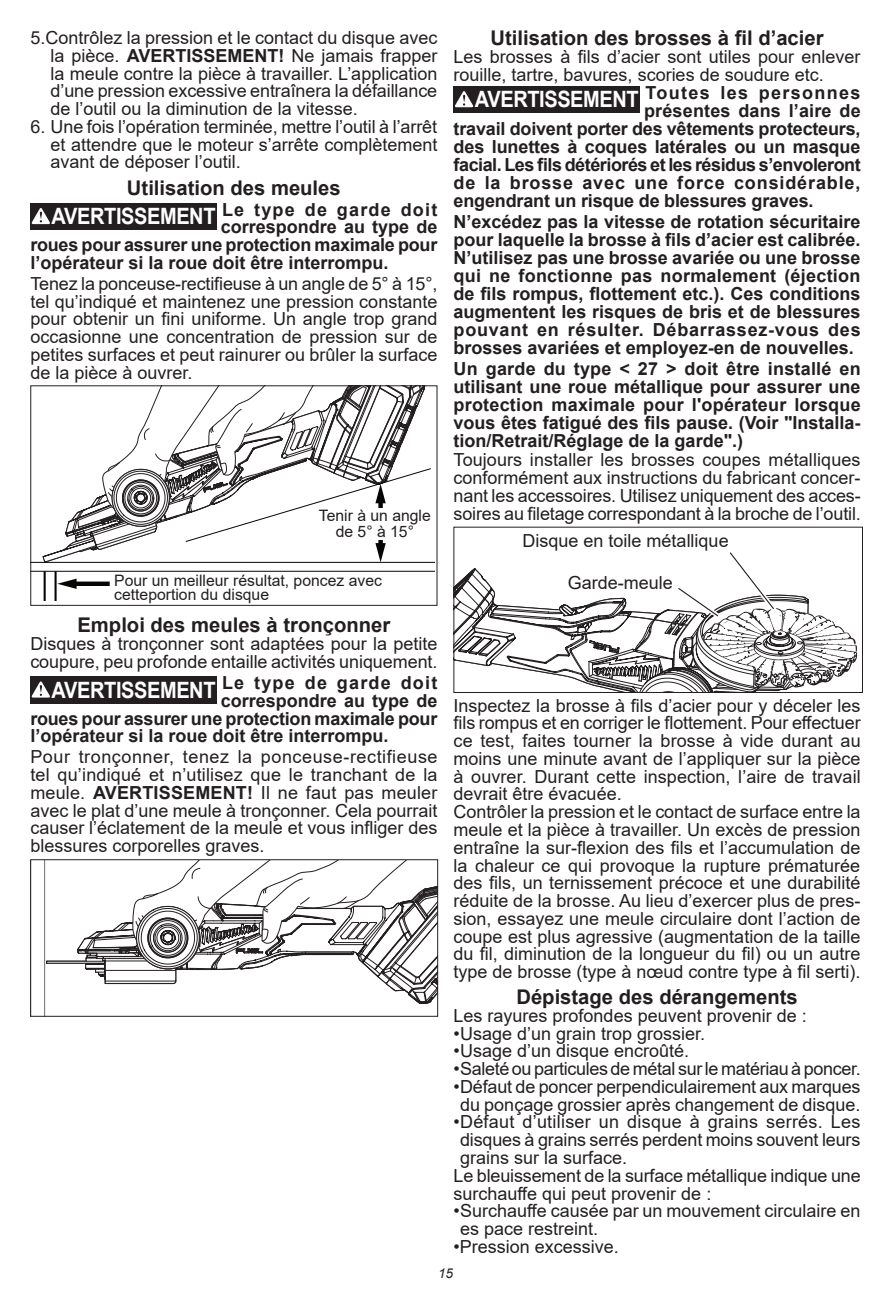
<style>
.page{position:relative;width:891px;height:1296px;background:#fff}
.page>*{position:absolute;margin:0;border:0;box-sizing:border-box;transform-origin:0 0}
.t1{font:700 20.25px "Arial";color:#231f20}
.t2{font:18px/17.8px "Arial";color:#231f20;text-align:justify}
.t3{font:700 18px/18px "Arial";color:#231f20;text-align:justify}
.t4{font:700 18px "Arial";letter-spacing:.065em;color:#231f20}
.t5{font:700 18px "Arial";letter-spacing:-.025em;color:#231f20}
.t6{font:18px "Arial";letter-spacing:-.02em;color:#231f20}
.t7{font:700 18px "Arial";letter-spacing:.05em;color:#231f20}
.t8{font:700 18px "Arial";letter-spacing:.075em;color:#231f20}
.t9{font:15.75px/13.5px "Arial";color:#231f20}
.t10{font:italic 13.5px "Arial";color:#231f20}
.s1{font-weight:700}
.s2{font-size:22.5px;color:#fff}
</style>
<div class="page">
<div style="left:30px;top:203px;width:187px;height:27px;background:#231f20"></div>
<svg style="left:32px;top:208px;width:18px;height:16px"></svg>
<hr style="left:73px;top:582px;width:37px;height:4px;background:#050504">
<svg style="left:57px;top:579px;width:20px;height:10px"></svg>
<hr style="left:44px;top:571px;width:2px;height:30px;background:#050504">
<hr style="left:55px;top:571px;width:2px;height:30px;background:#050504">
<svg style="left:32px;top:387px;width:402px;height:184px"></svg>
<div style="left:30px;top:385px;width:407px;height:221px;border:1px solid #231f20"></div>
<div style="left:30px;top:676px;width:187px;height:27px;background:#231f20"></div>
<svg style="left:32px;top:681px;width:18px;height:17px"></svg>
<hr style="left:47px;top:961px;width:58px;height:1px;background:#231f20">
<hr style="left:47px;top:963px;width:58px;height:1px;background:#231f20">
<svg style="left:44px;top:861px;width:3px;height:154px"></svg>
<svg style="left:78px;top:861px;width:358px;height:143px"></svg>
<div style="left:30px;top:859px;width:408px;height:158px;border:1px solid #231f20"></div>
<div style="left:454px;top:86px;width:186px;height:27px;background:#231f20"></div>
<svg style="left:455px;top:91px;width:18px;height:16px"></svg>
<div style="left:454px;top:527px;width:409px;height:166px;border:1px solid #231f20"></div>
<svg style="left:454px;top:545px;width:403px;height:147px"></svg>
<p class="t2" style="left:51px;top:29px;width:388px;text-indent:-20px">5.Contrôlez la pression et le contact du disque avec la pièce. <span class="s1">AVERTISSEMENT!</span> Ne jamais frapper la meule contre la pièce à travailler. L’application d’une pression excessive entraînera la défaillance de l’outil ou la diminution de la vitesse.</p>
<p class="t2" style="left:51px;top:117px;width:388px;text-indent:-20px">6. Une fois l’opération terminée, mettre l’outil à l’arrêt et attendre que le moteur s’arrête complètement avant de déposer l’outil.</p>
<p class="t1" style="left:127px;top:173px;width:215px">Utilisation des meules</p>
<p class="t4" style="left:52px;top:197px;width:387px"><span class="s2">AVERTISSEMENT</span> Le type de garde doit</p>
<p class="t3" style="left:221px;top:218px;width:218px">correspondre au type de</p>
<p class="t3" style="left:30px;top:236px;width:408px">roues pour assurer une protection maximale pour</p>
<p class="t3" style="left:30px;top:254px;width:360px">l’opérateur si la roue doit être interrompu.</p>
<p class="t2" style="left:30px;top:275px;width:409px">Tenez la ponceuse-rectifieuse à un angle de 5° à 15°, tel qu’indiqué et maintenez une pression constante pour obtenir un fini uniforme. Un angle trop grand occasionne une concentration de pression sur de petites surfaces et peut rainurer ou brûler la surface de la pièce à ouvrer.</p>
<p class="t9" style="left:319px;top:507px;width:114px;line-height:15.8px;text-align:center">Tenir à un angle de 5° à 15°</p>
<p class="t9" style="left:114px;top:574px;width:269px">Pour un meilleur résultat, poncez avec cetteportion du disque</p>
<p class="t1" style="left:77px;top:611px;width:314px">Emploi des meules à tronçonner</p>
<p class="t2" style="left:30px;top:635px;width:409px">Disques à tronçonner sont adaptées pour la petite coupure, peu profonde entaille activités uniquement.</p>
<p class="t4" style="left:52px;top:670px;width:387px"><span class="s2">AVERTISSEMENT</span> Le type de garde doit</p>
<p class="t3" style="left:221px;top:692px;width:218px">correspondre au type de</p>
<p class="t3" style="left:30px;top:709px;width:408px">roues pour assurer une protection maximale pour</p>
<p class="t3" style="left:30px;top:727px;width:360px">l’opérateur si la roue doit être interrompu.</p>
<p class="t2" style="left:30px;top:748px;width:409px">Pour tronçonner, tenez la ponceuse-rectifieuse tel qu’indiqué et n’utilisez que le tranchant de la meule. <span class="s1">AVERTISSEMENT!</span> Il ne faut pas meuler avec le plat d’une meule à tronçonner. Cela pourrait causer l’éclatement de la meule et vous infliger des blessures corporelles graves.</p>
<p class="t1" style="left:491px;top:24px;width:335px">Utilisation des brosses à fil d’acier</p>
<p class="t2" style="left:454px;top:48px;width:409px">Les brosses à fils d’acier sont utiles pour enlever rouille, tartre, bavures, scories de soudure etc.</p>
<p class="t8" style="left:475px;top:80px;width:387px"><span class="s2">AVERTISSEMENT</span> Toutes les personnes</p>
<p class="t3" style="left:644px;top:102px;width:218px">présentes dans l’aire de</p>
<p class="t3" style="left:454px;top:120px;width:409px">travail doivent porter des vêtements protecteurs,</p>
<p class="t3" style="left:454px;top:138px;width:408px">des lunettes à coques latérales ou un masque</p>
<p class="t5" style="left:454px;top:152px;width:409px">facial. Les fils détériorés et les résidus s’envoleront</p>
<p class="t7" style="left:454px;top:170px;width:408px">de la brosse avec une force considérable,</p>
<p class="t3" style="left:454px;top:192px;width:361px">engendrant un risque de blessures graves.</p>
<p class="t3" style="left:454px;top:213px;width:409px">N’excédez pas la vitesse de rotation sécuritaire pour laquelle la brosse à fils d’acier est calibrée.<br>N’utilisez pas une brosse avariée ou une brosse qui ne fonctionne pas normalement (éjection de fils rompus, flottement etc.). Ces conditions augmentent les risques de bris et de blessures pouvant en résulter. Débarrassez-vous des brosses avariées et employez-en de nouvelles.</p>
<p class="t3" style="left:454px;top:360px;width:409px">Un garde du type &lt; 27 &gt; doit être installé en utilisant une roue métallique pour assurer une protection maximale pour l'opérateur lorsque vous êtes fatigué des fils pause. (Voir "Installa&shy;tion/Retrait/Réglage de la garde".)</p>
<p class="t2" style="left:454px;top:451px;width:409px">Toujours installer les brosses coupes métalliques conformément aux instructions du fabricant concer&shy;nant les accessoires. Utilisez uniquement des acces&shy;soires au filetage correspondant à la broche de l’outil.</p>
<p class="t2" style="left:523px;top:532px;width:208px">Disque en toile métallique</p>
<p class="t2" style="left:568px;top:573px;width:107px">Garde-meule</p>
<p class="t2" style="left:454px;top:696px;width:409px;text-align:left">Inspectez la brosse à fils d’acier pour y déceler les fils rompus et en corriger le flottement. Pour effectuer ce test, faites tourner la brosse à vide durant au moins une minute avant de l’appliquer sur la pièce à ouvrer. Durant cette inspection, l’aire de travail devrait être évacuée.<br>Contrôler la pression et le contact de surface entre la meule et la pièce à travailler. Un excès de pression entraîne la sur-flexion des fils et l’accumulation de la chaleur ce qui provoque la rupture prématurée des fils, un ternissement précoce et une durabilité réduite de la brosse. Au lieu d’exercer plus de pres&shy;sion, essayez une meule circulaire dont l’action de coupe est plus agressive (augmentation de la taille du fil, diminution de la longueur du fil) ou un autre type de brosse (type à nœud contre type à fil serti).</p>
<p class="t1" style="left:516px;top:983px;width:283px">Dépistage des dérangements</p>
<p class="t2" style="left:454px;top:1007px;width:355px">Les rayures profondes peuvent provenir de :</p>
<p class="t2" style="left:454px;top:1024px;width:253px">•Usage d’un grain trop grossier.</p>
<p class="t2" style="left:454px;top:1042px;width:237px">•Usage d’un disque encroûté.</p>
<p class="t6" style="left:454px;top:1056px;width:409px">•Saleté ou particules de métal sur le matériau à poncer.</p>
<p class="t2" style="left:454px;top:1078px;width:409px;text-align:center">•Défaut de poncer perpendiculairement aux marques du ponçage grossier après changement de disque.</p>
<p class="t2" style="left:454px;top:1113px;width:408px">•Défaut d’utiliser un disque à grains serrés. Les</p>
<p class="t2" style="left:460px;top:1131px;width:402px">disques à grains serrés perdent moins souvent leurs</p>
<p class="t2" style="left:460px;top:1149px;width:169px">grains sur la surface.</p>
<p class="t2" style="left:454px;top:1166px;width:409px">Le bleuissement de la surface métallique indique une</p>
<p class="t2" style="left:454px;top:1184px;width:259px">surchauffe qui peut provenir de :</p>
<p class="t2" style="left:460px;top:1202px;width:402px;text-indent:-6px">•Surchauffe causée par un mouvement circulaire en es pace restreint.</p>
<p class="t2" style="left:454px;top:1238px;width:167px">•Pression excessive.</p>
<p class="t10" style="left:438px;top:1265px;width:17px">15</p>
</div>
